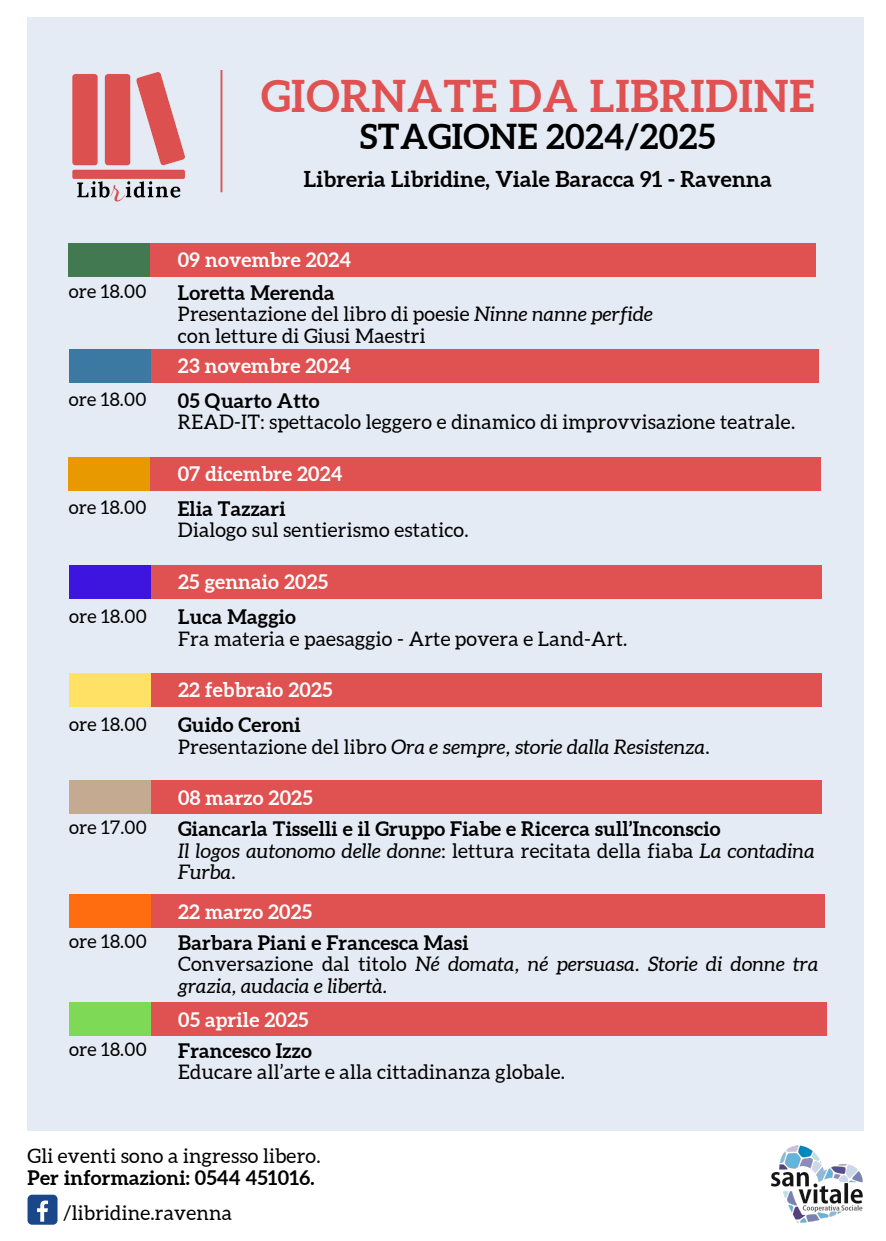
<style>
.page{position:relative;width:886px;height:1241px;background:#fff}
.page>*{position:absolute;margin:0;border:0;box-sizing:border-box;transform-origin:0 0}
.t1{font:700 43.75px "Aleo";letter-spacing:.02em;color:#e05151}
.t2{font:700 34.38px "Aleo";letter-spacing:.01em;color:#000}
.t3{font:700 21.88px "Aleo";letter-spacing:.01em;color:#000}
.t4{font:20px/21.6px "Aleo";letter-spacing:.01em;color:#000}
.t5{font:italic 20px/21.6px "Aleo";letter-spacing:.01em;color:#000}
.t6{font:700 20px/21.6px "Aleo";letter-spacing:.01em;color:#000}
.t7{font:700 20px "Aleo";letter-spacing:.01em;color:#fff}
.t8{font:18.75px "Aleo";letter-spacing:.01em;color:#000}
.s1{font-weight:700}
.s2{font-style:italic}
.s3{font-weight:700;font-style:normal}
.s4{font-style:normal}
.s5{font-weight:400;font-style:italic}
.s6{font-weight:400}
</style>
<div class="page">
<div style="left:28px;top:17px;width:836px;height:1113px;background:#e5ebf4"></div>
<img style="left:72px;top:70px;width:149px;height:132px">
<hr style="left:221px;top:70px;width:1px;height:122px;background:#e05151">
<img style="left:771px;top:1145px;width:92px;height:78px">
<div style="left:69px;top:243px;width:747px;height:34px;background:#e05151"></div>
<div style="left:28px;top:1194px;width:30px;height:30px;background:#1a4789;border-radius:5px"></div>
<svg style="left:37px;top:1200px;width:11px;height:21px"></svg>
<div style="left:72px;top:349px;width:747px;height:33px;background:#e05151"></div>
<div style="left:74px;top:457px;width:747px;height:33px;background:#e05151"></div>
<div style="left:75px;top:565px;width:746px;height:34px;background:#e05151"></div>
<div style="left:75px;top:673px;width:746px;height:34px;background:#e05151"></div>
<div style="left:75px;top:780px;width:746px;height:33px;background:#e05151"></div>
<div style="left:78px;top:893px;width:746px;height:34px;background:#e05151"></div>
<div style="left:80px;top:1001px;width:746px;height:34px;background:#e05151"></div>
<div style="left:69px;top:243px;width:81px;height:34px;background:#427951"></div>
<div style="left:69px;top:349px;width:82px;height:33px;background:#3b79a2"></div>
<div style="left:69px;top:457px;width:81px;height:33px;background:#e89900"></div>
<div style="left:69px;top:565px;width:81px;height:34px;background:#3d15de"></div>
<div style="left:69px;top:673px;width:82px;height:34px;background:#ffe265"></div>
<div style="left:69px;top:780px;width:81px;height:33px;background:#c4aa90"></div>
<div style="left:69px;top:893px;width:81px;height:34px;background:#ff6d10"></div>
<div style="left:69px;top:1001px;width:81px;height:34px;background:#7ed957"></div>
<h2 class="t1" style="left:261px;top:71px;width:555px">GIORNATE DA LIBRIDINE</h2>
<h3 class="t2" style="left:360px;top:117px;width:357px">STAGIONE 2024/2025</h3>
<p class="t3" style="left:304px;top:166px;width:469px">Libreria Libridine, Viale Baracca 91 - Ravenna</p>
<h3 class="t7" style="left:178px;top:248px;width:175px">09 novembre 2024</h3>
<p class="t8" style="left:69px;top:281px;width:79px">ore 18.00</p>
<p class="t4" style="left:178px;top:282px;width:476px"><span class="s1">Loretta Merenda<br></span>Presentazione del libro di poesie <span class="s2">Ninne nanne perfide </span>con letture di Giusi Maestri</p>
<p class="t7" style="left:178px;top:354px;width:174px">23 novembre 2024</p>
<h3 class="t8" style="left:69px;top:389px;width:79px">ore 18.00</h3>
<h4 class="t4" style="left:178px;top:389px;width:619px"><span class="s1">05 Quarto Atto<br></span>READ-IT: spettacolo leggero e dinamico di improvvisazione teatrale.</h4>
<h4 class="t7" style="left:178px;top:462px;width:166px">07 dicembre 2024</h4>
<h3 class="t8" style="left:69px;top:497px;width:79px">ore 18.00</h3>
<h4 class="t4" style="left:178px;top:497px;width:292px"><span class="s1">Elia Tazzari<br></span>Dialogo sul sentierismo estatico.</h4>
<p class="t7" style="left:178px;top:570px;width:151px">25 gennaio 2025</p>
<h3 class="t8" style="left:69px;top:605px;width:79px">ore 18.00</h3>
<p class="t4" style="left:178px;top:606px;width:451px"><span class="s1">Luca Maggio<br></span>Fra materia e paesaggio - Arte povera e Land-Art.</p>
<h3 class="t7" style="left:178px;top:678px;width:156px">22 febbraio 2025</h3>
<h4 class="t8" style="left:69px;top:713px;width:79px">ore 18.00</h4>
<h3 class="t5" style="left:178px;top:714px;width:533px"><span class="s3">Guido Ceroni<br></span><span class="s4">Presentazione del libro</span> Ora e sempre, storie dalla Resistenza<span class="s4">.</span></h3>
<p class="t7" style="left:178px;top:786px;width:136px">08 marzo 2025</p>
<h4 class="t8" style="left:69px;top:817px;width:79px">ore 17.00</h4>
<h4 class="t6" style="left:178px;top:817px;width:638px">Giancarla Tisselli e il Gruppo Fiabe e Ricerca sull’Inconscio<br><span class="s5">Il logos autonomo delle donne</span><span class="s6">: lettura recitata della fiaba</span> <span class="s5">La contadina<br>Furba</span><span class="s6">.</span></h4>
<p class="t7" style="left:178px;top:899px;width:135px">22 marzo 2025</p>
<h4 class="t8" style="left:69px;top:930px;width:79px">ore 18.00</h4>
<h3 class="t5" style="left:178px;top:931px;width:642px"><span class="s3">Barbara Piani e Francesca Masi<br></span><span class="s4">Conversazione dal titolo</span> Né domata, né persuasa. Storie di donne tra grazia, audacia e libertà.</h3>
<p class="t7" style="left:178px;top:1008px;width:132px">05 aprile 2025</p>
<h4 class="t8" style="left:69px;top:1038px;width:79px">ore 18.00</h4>
<h4 class="t4" style="left:178px;top:1039px;width:388px"><span class="s1">Francesco Izzo<br></span>Educare all’arte e alla cittadinanza globale.</h4>
<h3 class="t4" style="left:28px;top:1144px;width:294px">Gli eventi sono a ingresso libero.<br><span class="s1">Per informazioni: 0544 451016.</span></h3>
<h4 class="t4" style="left:63px;top:1201px;width:170px">/libridine.ravenna</h4>
</div>
